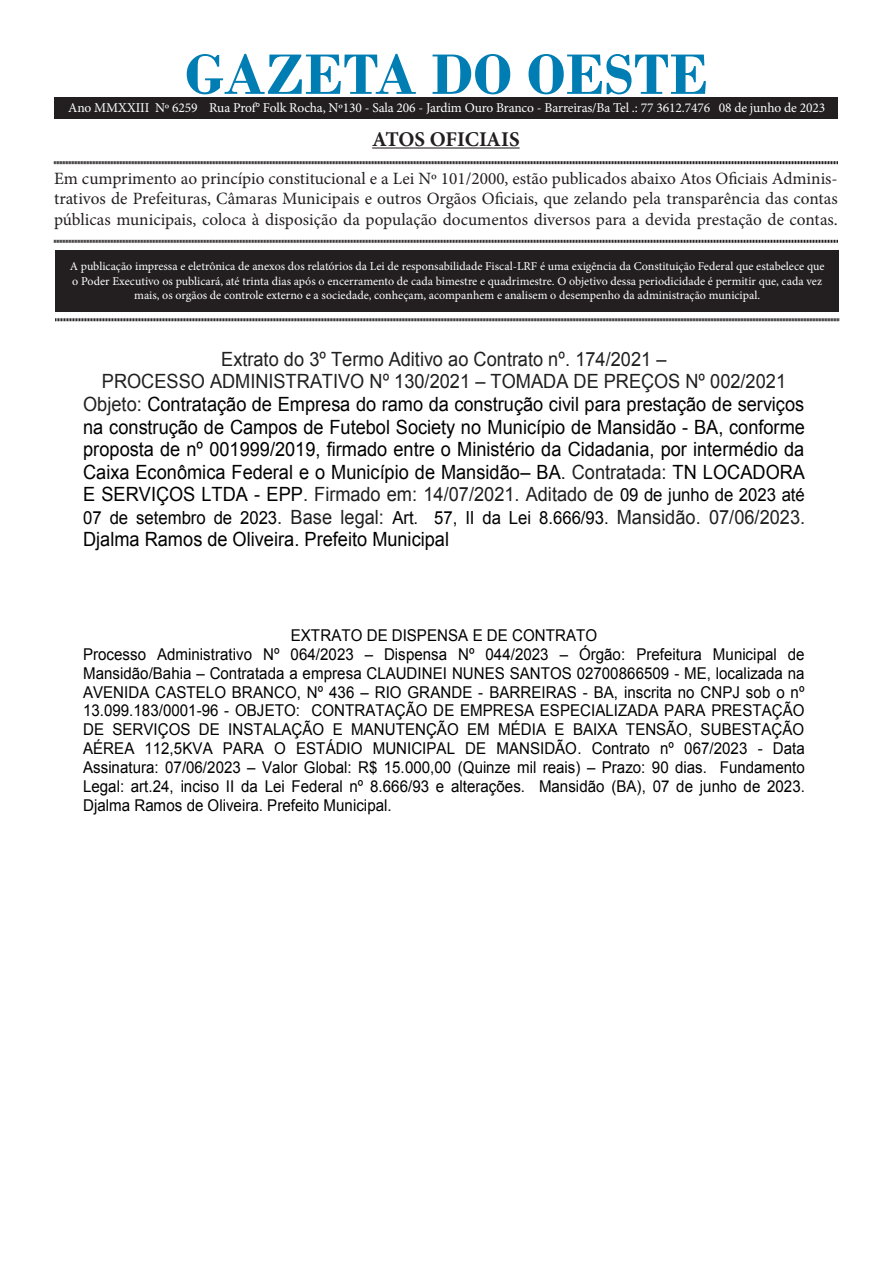
<style>
.page{position:relative;width:893px;height:1263px;background:#fff}
.page>*{position:absolute;margin:0;border:0;box-sizing:border-box;transform-origin:0 0}
.t1{font:700 60px "Bodoni";color:#007eb4}
.t2{font:700 21px "Minion Pro";letter-spacing:-.005em;color:#231f20}
.t3{font:19.65px/22.5px "Arial";color:#000;text-align:center;scale:.93 1}
.t4{font:18px "Arial";color:#000;scale:.93 1}
.t5{font:17.25px/20.7px "Minion Pro";color:#231f20;text-align:justify}
.t6{font:16.35px/18.8px "Arial";color:#000;scale:.93 1}
.t7{font:13.5px "Minion Pro";letter-spacing:-.01em;color:#fff}
.t8{font:12px/14.4px "Minion Pro";color:#fff;text-align:center}
.s1{color:#202020}
.s2{font-style:inherit}
.s3{font-size:18px}
.s4{font-size:19.65px;color:#202020}
</style>
<div class="page">
<div style="left:55px;top:250px;width:784px;height:61px;background:#231f20"></div>
<hr style="left:372px;top:147px;width:148px;height:2px;background:#231f20">
<svg style="left:54px;top:161px;width:784px;height:4px;background:#908e8e"></svg>
<svg style="left:54px;top:239px;width:784px;height:4px;background:#908e8e"></svg>
<svg style="left:55px;top:318px;width:784px;height:4px;background:#908e8e"></svg>
<div style="left:54px;top:98px;width:784px;height:20px;background:#231f20"></div>
<p class="t1" style="left:185px;top:39px;width:525px">GAZETA DO OESTE</p>
<p class="t2" style="left:372px;top:124px;width:149px">ATOS OFICIAIS</p>
<p class="t5" style="left:54px;top:168px;width:785px">Em cumprimento ao princípio constitucional e a Lei Nº 101/2000, estão publicados abaixo Atos Oficiais Adminis&shy;trativos de Prefeituras, Câmaras Municipais e outros Orgãos Oficiais, que zelando pela transparência das contas públicas municipais, coloca à disposição da população documentos diversos para a devida prestação de contas.</p>
<p class="t8" style="left:70px;top:259px;width:756px">A publicação impressa e eletrônica de anexos dos relatórios da Lei de responsabilidade Fiscal-LRF é uma exigência da Constituição Federal que estabelece que o Poder Executivo os publicará, até trinta dias após o encerramento de cada bimestre e quadrimestre. O objetivo dessa periodicidade é permitir que, cada vez mais, os orgãos de controle externo e a sociedade, conheçam, acompanhem e analisem o desempenho da administração municipal.</p>
<p class="t7" style="left:68px;top:98px;width:758px">Ano MMXXIII Nº 6259 Rua Prof° Folk Rocha, Nº130 - Sala 206 - Jardim Ouro Branco - Barreiras/Ba Tel .: 77 3612.7476 08 de junho de 2023</p>
<p class="t3" style="left:83px;top:348px;width:778px"><span class="s1">Extrato do 3º Termo Aditivo ao Contrato nº. 174/2021</span> <span class="s1">–<br></span><span class="s1">PROCESSO ADMINISTRATIVO Nº 130/2021</span> <span class="s1">–</span> <span class="s1">TOMADA DE PREÇOS Nº 002/2021<br>Objeto:</span> Contratação de Empresa do ramo da construção civil para prestação de serviços na construção de Campos de Futebol Society no Município de Mansidão - BA, conforme proposta de nº 001999/2019, firmado entre o Ministério da Cidadania, por intermédio da Caixa Econômica Federal e o Município de Mansidão<span class="s2">–</span> BA<span class="s1">. Contratada:</span> TN LOCADORA E SERVIÇOS LTDA - EPP<span class="s1">. Firmado em: 14/07/2021. Aditado de</span> <span class="s3">09 de junho de 2023 até</span></p>
<p class="t4" style="left:83px;top:506px;width:778px">07 de setembro de 2023<span class="s4">. Base legal:</span> Art. 57, II da Lei 8.666/93. <span class="s4">Mansidão. 07/06/2023.</span></p>
<p class="t3" style="left:83px;top:528px;width:395px">Djalma Ramos de Oliveira. Prefeito Municipal</p>
<p class="t6" style="left:83px;top:626px;width:778px;text-indent:208px">EXTRATO DE DISPENSA E DE CONTRATO<br>Processo Administrativo Nº 064/2023 <span class="s2">–</span> Dispensa Nº 044/2023 <span class="s2">–</span> Órgão: Prefeitura Municipal de Mansidão/Bahia <span class="s2">–</span> Contratada a empresa CLAUDINEI NUNES SANTOS 02700866509 - ME, localizada na AVENIDA CASTELO BRANCO, Nº 436 <span class="s2">–</span> RIO GRANDE - BARREIRAS - BA, inscrita no CNPJ sob o nº 13.099.183/0001-96 - OBJETO: CONTRATAÇÃO DE EMPRESA ESPECIALIZADA PARA PRESTAÇÃO DE SERVIÇOS DE INSTALAÇÃO E MANUTENÇÃO EM MÉDIA E BAIXA TENSÃO, SUBESTAÇÃO AÉREA 112,5KVA PARA O ESTÁDIO MUNICIPAL DE MANSIDÃO. Contrato nº 067/2023 - Data Assinatura: 07/06/2023 <span class="s2">–</span> Valor Global: R$ 15.000,00 (Quinze mil reais) <span class="s2">–</span> Prazo: 90 dias. Fundamento Legal: art.24, inciso II da Lei Federal nº 8.666/93 e alterações. Mansidão (BA), 07 de junho de 2023.<br>Djalma Ramos de Oliveira. Prefeito Municipal.</p>
</div>
